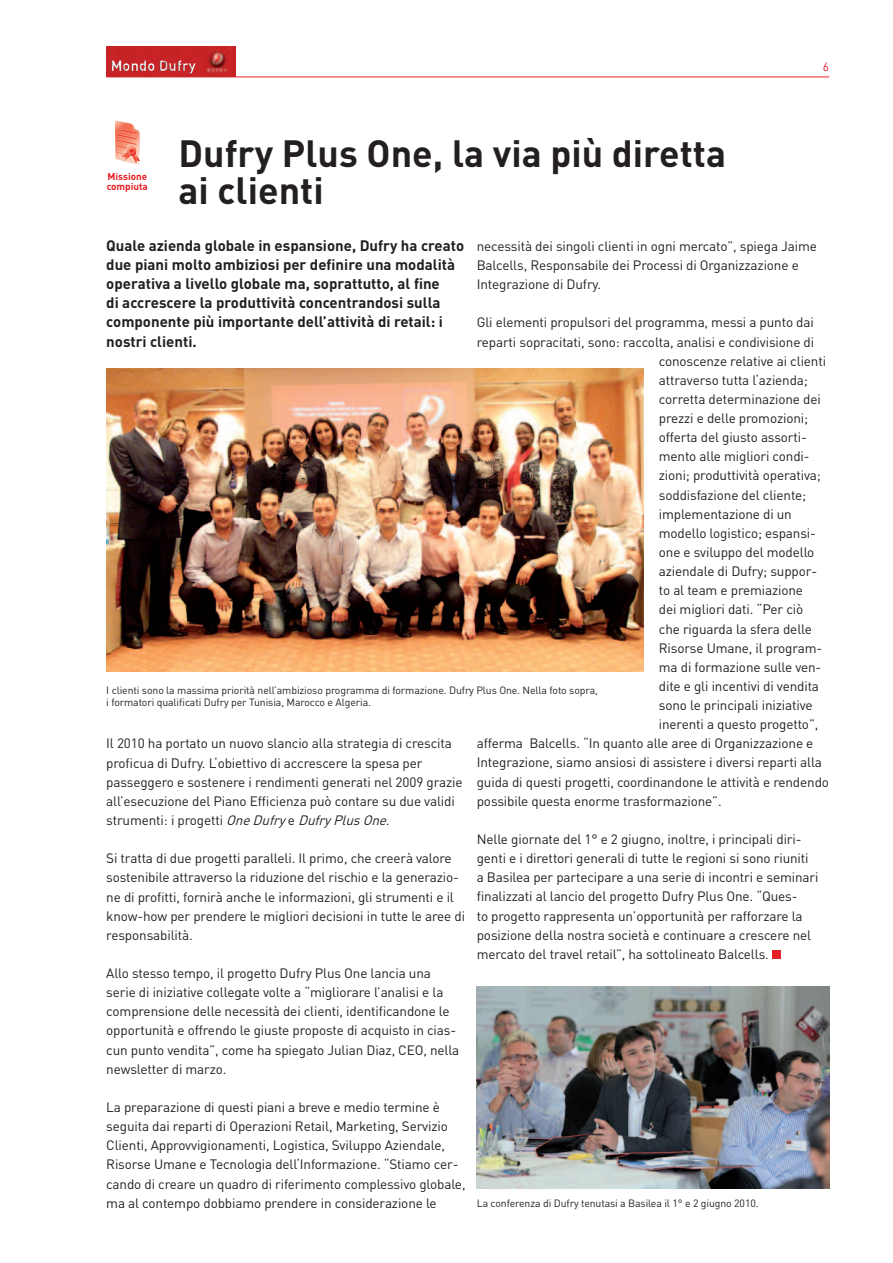
<style>
.page{position:relative;width:893px;height:1263px;background:#fff}
.page>*{position:absolute;margin:0;border:0;box-sizing:border-box;transform-origin:0 0}
.t1{font:700 37.5px/37.5px "DIN";color:#231f20}
.t2{font:700 15px/19.2px "DIN";color:#231f20}
.t3{font:700 14.7px "DIN";color:#fff}
.t4{font:13.5px/19.2px "DIN";letter-spacing:-.01em;color:#231f20}
.t5{font:12px "DIN";color:#e41f25}
.t6{font:10.5px/12.6px "DIN";letter-spacing:-.01em;color:#231f20}
.t7{font:700 9.9px/10.5px "DIN";color:#e41f25}
.s1{font-style:italic}
</style>
<div class="page">
<hr style="left:106px;top:77px;width:723px;height:1px;background:#e41f25">
<img style="left:106px;top:47px;width:130px;height:30px">
<div style="left:111px;top:58px;width:87px;height:17px;background:#fff;opacity:.75"></div>
<div style="left:109px;top:58px;width:85px;height:17px;background:#231f20;opacity:.75"></div>
<div style="left:772px;top:950px;width:8px;height:9px;background:#e41f25"></div>
<img style="left:106px;top:369px;width:538px;height:303px">
<img style="left:477px;top:987px;width:352px;height:201px">
<svg style="left:115px;top:120px;width:25px;height:45px"></svg>
<p class="t3" style="left:110px;top:56px;width:87px">Mondo Dufry</p>
<p class="t5" style="left:823px;top:59px;width:8px">6</p>
<h1 class="t1" style="left:179px;top:133px;width:549px">Dufry Plus One, la via più diretta ai clienti</h1>
<p class="t4" style="left:477px;top:236px;width:342px">necessità dei singoli clienti in ogni mercato”, spiega Jaime<br>Balcells, Responsabile dei Processi di Organizzazione e<br>Integrazione di Dufry.</p>
<p class="t4" style="left:477px;top:313px;width:339px">Gli elementi propulsori del programma, messi a punto dai</p>
<p class="t4" style="left:477px;top:332px;width:339px">reparti sopracitati, sono: raccolta, analisi e condivisione di</p>
<p class="t4" style="left:659px;top:351px;width:169px">conoscenze relative ai clienti</p>
<p class="t4" style="left:659px;top:370px;width:151px">attraverso tutta l‘azienda;</p>
<p class="t4" style="left:659px;top:389px;width:163px">corretta determinazione dei</p>
<p class="t4" style="left:659px;top:408px;width:151px">prezzi e delle promozioni;</p>
<p class="t4" style="left:659px;top:427px;width:149px">offerta del giusto assorti-</p>
<p class="t4" style="left:659px;top:447px;width:150px">mento alle migliori condi-</p>
<p class="t4" style="left:659px;top:466px;width:163px">zioni; produttività operativa;</p>
<p class="t4" style="left:659px;top:485px;width:149px">soddisfazione del cliente;</p>
<p class="t4" style="left:659px;top:504px;width:135px">implementazione di un</p>
<p class="t4" style="left:659px;top:523px;width:159px">modello logistico; espansi-</p>
<p class="t4" style="left:659px;top:542px;width:157px">one e sviluppo del modello</p>
<p class="t4" style="left:659px;top:561px;width:160px">aziendale di Dufry; suppor-</p>
<p class="t4" style="left:659px;top:580px;width:146px">to al team e premiazione</p>
<p class="t4" style="left:659px;top:600px;width:146px">dei migliori dati. “Per ciò</p>
<p class="t4" style="left:659px;top:619px;width:155px">che riguarda la sfera delle</p>
<p class="t4" style="left:659px;top:638px;width:165px">Risorse Umane, il program-</p>
<p class="t4" style="left:659px;top:657px;width:164px">ma di formazione sulle ven-</p>
<p class="t4" style="left:659px;top:676px;width:162px">dite e gli incentivi di vendita</p>
<p class="t4" style="left:659px;top:695px;width:155px">sono le principali iniziative</p>
<p class="t4" style="left:659px;top:714px;width:161px">inerenti a questo progetto”,</p>
<p class="t4" style="left:477px;top:734px;width:338px">afferma Balcells. “In quanto alle aree di Organizzazione e</p>
<p class="t4" style="left:477px;top:753px;width:347px">Integrazione, siamo ansiosi di assistere i diversi reparti alla</p>
<p class="t4" style="left:477px;top:772px;width:354px">guida di questi progetti, coordinandone le attività e rendendo</p>
<p class="t4" style="left:477px;top:791px;width:246px">possibile questa enorme trasformazione”.</p>
<p class="t4" style="left:477px;top:829px;width:343px">Nelle giornate del 1° e 2 giugno, inoltre, i principali diri&shy;genti e i direttori generali di tutte le regioni si sono riuniti a Basilea per partecipare a una serie di incontri e seminari finalizzati al lancio del progetto Dufry Plus One. “Ques-<br>to progetto rappresenta un’opportunità per rafforzare la posizione della nostra società e continuare a crescere nel mercato del travel retail”, ha sottolineato Balcells.</p>
<p class="t7" style="left:107px;top:170px;width:43px">Missione compiuta</p>
<p class="t2" style="left:106px;top:235px;width:359px">Quale azienda globale in espansione, Dufry ha creato due piani molto ambiziosi per definire una modalità operativa a livello globale ma, soprattutto, al fine<br>di accrescere la produttività concentrandosi sulla componente più importante dell’attività di retail: i nostri clienti.</p>
<p class="t6" style="left:106px;top:683px;width:493px">I clienti sono la massima priorità nell’ambizioso programma di formazione. Dufry Plus One. Nella foto sopra, i formatori qualificati Dufry per Tunisia, Marocco e Algeria.</p>
<p class="t4" style="left:106px;top:734px;width:358px">Il 2010 ha portato un nuovo slancio alla strategia di crescita proficua di Dufry. L‘obiettivo di accrescere la spesa per passeggero e sostenere i rendimenti generati nel 2009 grazie all’esecuzione del Piano Efficienza può contare su due validi s t r u m e n t i : i p ro g e t t i <span class="s1">OneDufry</span>e <span class="s1">DufryPlusOne.</span></p>
<p class="t4" style="left:106px;top:848px;width:360px">Si tratta di due progetti paralleli. Il primo, che creerà valore sostenibile attraverso la riduzione del rischio e la generazio&shy;ne di profitti, fornirà anche le informazioni, gli strumenti e il know-how per prendere le migliori decisioni in tutte le aree di responsabilità.</p>
<p class="t4" style="left:106px;top:963px;width:355px">Allo stesso tempo, il progetto Dufry Plus One lancia una serie di iniziative collegate volte a “migliorare l’analisi e la comprensione delle necessità dei clienti, identificandone le opportunità e offrendo le giuste proposte di acquisto in cias&shy;cun punto vendita”, come ha spiegato Julian Diaz, CEO, nella newsletter di marzo.</p>
<p class="t4" style="left:106px;top:1097px;width:361px">La preparazione di questi piani a breve e medio termine è seguita dai reparti di Operazioni Retail, Marketing, Servizio Clienti, Approvvigionamenti, Logistica, Sviluppo Aziendale, Risorse Umane e Tecnologia dell‘Informazione. “Stiamo cer&shy;cando di creare un quadro di riferimento complessivo globale, ma al contempo dobbiamo prendere in considerazione le</p>
<p class="t6" style="left:477px;top:1196px;width:283px">La conferenza di Dufry tenutasi a Basilea il 1° e 2 giugno 2010.</p>
</div>
